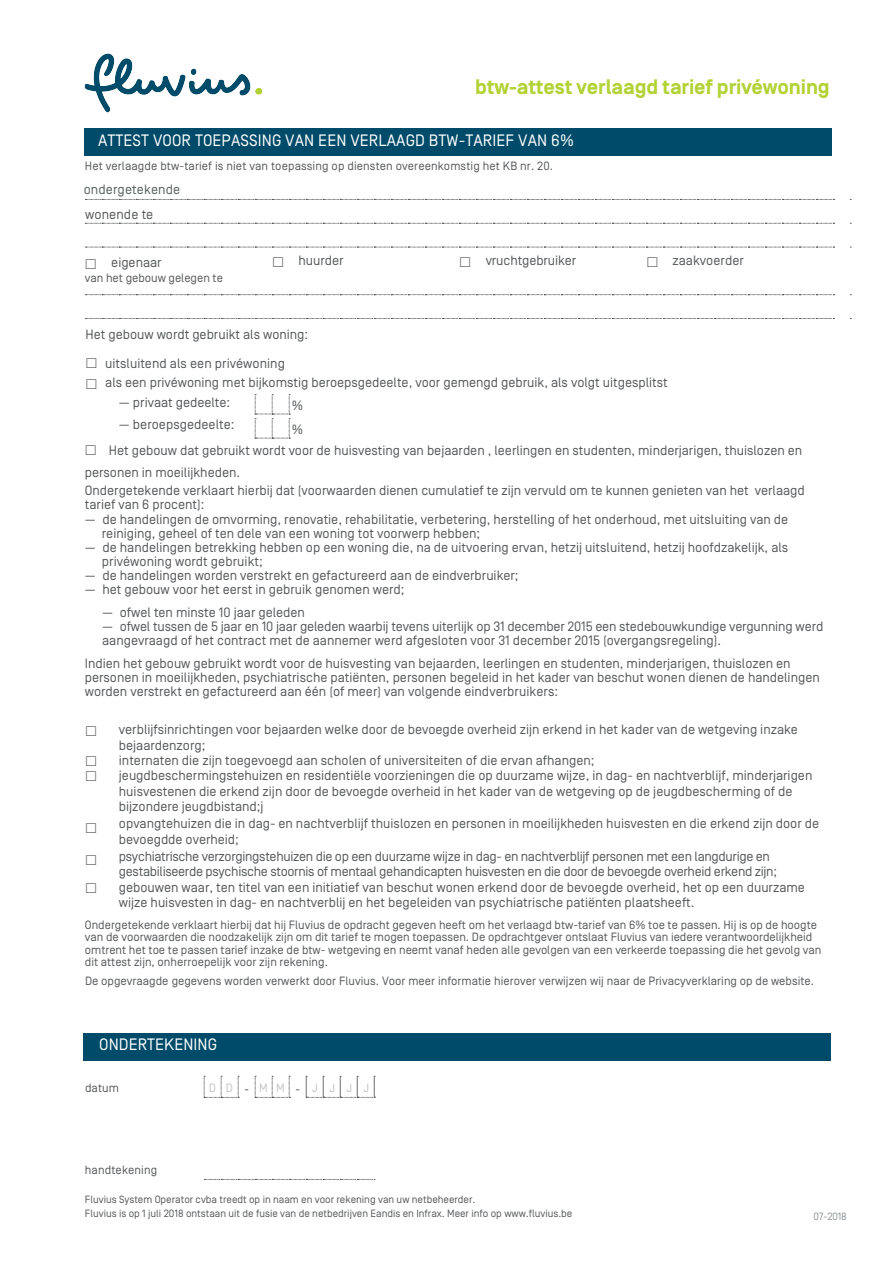
<style>
.page{position:relative;width:893px;height:1263px;background:#fff}
.page>*{position:absolute;margin:0;border:0;box-sizing:border-box;transform-origin:0 0}
.Titel_document{font:700 21px "Simplon BP";letter-spacing:-.005em;color:#b2d235}
.t1{font:16.5px "Simplon BP Regular";letter-spacing:.005em;color:#fff}
.omschrijving{font:13.5px/15.5px "Simplon BP Regular";color:#55585a}
.omschrijving-2{font:13.5px/15.5px "Simplon BP Regular";letter-spacing:-.02em;color:#55585a}
.t2{font:13.5px "Simplon BP Regular";letter-spacing:.01em;color:#56605c}
.omschrijving-3{font:12px/12.6px "Simplon BP Regular";color:#55585a}
.omschrijving-4{font:12px "Simplon BP Regular";color:#c2c4c6}
.omschrijving-5{font:12px "TV Nord EF";color:#55585a}
.t3{font:10.5px/13.4px "Simplon BP Regular";color:#55585a}
.t4{font:10.5px "Simplon BP Regular";letter-spacing:-.02em;color:#8e9295}
</style>
<div class="page">
<svg style="left:255px;top:1076px;width:35px;height:22px"></svg>
<svg style="left:306px;top:1076px;width:69px;height:22px"></svg>
<svg style="left:204px;top:1076px;width:35px;height:22px"></svg>
<svg style="left:85px;top:199px;width:766px;height:1px"></svg>
<svg style="left:85px;top:223px;width:766px;height:1px"></svg>
<svg style="left:85px;top:247px;width:766px;height:1px"></svg>
<svg style="left:85px;top:294px;width:766px;height:1px"></svg>
<svg style="left:204px;top:1179px;width:171px;height:1px"></svg>
<svg style="left:85px;top:318px;width:766px;height:1px"></svg>
<svg style="left:255px;top:394px;width:35px;height:45px"></svg>
<div style="left:84px;top:128px;width:747px;height:27px;background:#004b69"></div>
<img style="left:84px;top:53px;width:179px;height:60px">
<div style="left:83px;top:1033px;width:748px;height:27px;background:#004b69"></div>
<p class="Titel_document" style="left:475px;top:75px;width:356px">btw-attest verlaagd tarief privéwoning</p>
<p class="t1" style="left:98px;top:131px;width:477px">ATTEST VOOR TOEPASSING VAN EEN VERLAAGD BTW-TARIEF VAN 6%</p>
<p class="omschrijving-3" style="left:85px;top:160px;width:470px">Het verlaagde btw-tarief is niet van toepassing op diensten overeenkomstig het KB nr. 20.</p>
<p class="omschrijving" style="left:85px;top:207px;width:70px">wonende te</p>
<p class="omschrijving" style="left:111px;top:254px;width:52px">eigenaar</p>
<p class="omschrijving" style="left:299px;top:252px;width:47px">huurder</p>
<p class="omschrijving" style="left:486px;top:252px;width:92px">vruchtgebruiker</p>
<p class="omschrijving" style="left:672px;top:252px;width:73px">zaakvoerder</p>
<p class="omschrijving-3" style="left:85px;top:272px;width:140px">van het gebouw gelegen te</p>
<p class="t2" style="left:84px;top:182px;width:98px">ondergetekende</p>
<p class="omschrijving" style="left:85px;top:320px;width:224px;line-height:28.7px;text-align:center">Het gebouw wordt gebruikt als woning: uitsluitend als een privéwoning</p>
<p class="omschrijving" style="left:105px;top:374px;width:564px">als een privéwoning met bijkomstig beroepsgedeelte, voor gemengd gebruik, als volgt uitgesplitst</p>
<p class="omschrijving" style="left:119px;top:395px;width:113px">— privaat gedeelte:</p>
<p class="omschrijving" style="left:292px;top:397px;width:13px">%</p>
<p class="omschrijving" style="left:119px;top:417px;width:117px">— beroepsgedeelte:</p>
<p class="omschrijving" style="left:292px;top:421px;width:13px">%</p>
<p class="omschrijving" style="left:85px;top:440px;width:719px;line-height:21.6px;text-indent:24px">Het gebouw dat gebruikt wordt voor de huisvesting van bejaarden , leerlingen en studenten, minderjarigen, thuislozen en personen in moeilijkheden.</p>
<p class="omschrijving" style="left:85px;top:483px;width:721px;line-height:14.1px">Ondergetekende verklaart hierbij dat (voorwaarden dienen cumulatief te zijn vervuld om te kunnen genieten van het verlaagd tarief van 6 procent):</p>
<p class="omschrijving" style="left:102px;top:512px;width:688px;line-height:14.2px;text-indent:-17px">— de handelingen de omvorming, renovatie, rehabilitatie, verbetering, herstelling of het onderhoud, met uitsluiting van de reiniging, geheel of ten dele van een woning tot voorwerp hebben;</p>
<p class="omschrijving" style="left:102px;top:540px;width:688px;line-height:14.2px;text-indent:-17px">— de handelingen betrekking hebben op een woning die, na de uitvoering ervan, hetzij uitsluitend, hetzij hoofdzakelijk, als privéwoning wordt gebruikt;</p>
<p class="omschrijving" style="left:85px;top:568px;width:435px">— de handelingen worden verstrekt en gefactureerd aan de eindverbruiker;</p>
<p class="omschrijving" style="left:85px;top:582px;width:321px">— het gebouw voor het eerst in gebruik genomen werd;</p>
<p class="omschrijving" style="left:102px;top:604px;width:204px">— ofwel ten minste 10 jaar geleden</p>
<p class="omschrijving" style="left:102px;top:619px;width:723px;line-height:14.2px">— ofwel tussen de 5 jaar en 10 jaar geleden waarbij tevens uiterlijk op 31 december 2015 een stedebouwkundige vergunning werd aangevraagd of het contract met de aannemer werd afgesloten voor 31 december 2015 (overgangsregeling).</p>
<p class="omschrijving" style="left:85px;top:656px;width:736px;line-height:14.1px">Indien het gebouw gebruikt wordt voor de huisvesting van bejaarden, leerlingen en studenten, minderjarigen, thuislozen en personen in moeilijkheden, psychiatrische patiënten, personen begeleid in het kader van beschut wonen dienen de handelingen worden verstrekt en gefactureerd aan één (of meer) van volgende eindverbruikers:</p>
<p class="omschrijving" style="left:119px;top:721px;width:695px">verblijfsinrichtingen voor bejaarden welke door de bevoegde overheid zijn erkend in het kader van de wetgeving inzake bejaardenzorg;<br>internaten die zijn toegevoegd aan scholen of universiteiten of die ervan afhangen;<br>jeugdbeschermingstehuizen en residentiële voorzieningen die op duurzame wijze, in dag- en nachtverblijf, minderjarigen huisvestenen die erkend zijn door de bevoegde overheid in het kader van de wetgeving op de jeugdbescherming of de bijzondere jeugdbistand;j</p>
<p class="omschrijving" style="left:119px;top:816px;width:702px">opvangtehuizen die in dag- en nachtverblijf thuislozen en personen in moeilijkheden huisvesten en die erkend zijn door de bevoegdde overheid;</p>
<p class="omschrijving-2" style="left:119px;top:848px;width:687px">psychiatrische verzorgingstehuizen die op een duurzame wijze in dag- en nachtverblijf personen met een langdurige en gestabiliseerde psychische stoornis of mentaal gehandicapten huisvesten en die door de bevoegde overheid erkend zijn; gebouwen waar, ten titel van een initiatief van beschut wonen erkend door de bevoegde overheid, het op een duurzame wijze huisvesten in dag- en nachtverblij en het begeleiden van psychiatrische patiënten plaatsheeft.</p>
<p class="omschrijving-3" style="left:85px;top:918px;width:738px">Ondergetekende verklaart hierbij dat hij Fluvius de opdracht gegeven heeft om het verlaagd btw-tarief van 6% toe te passen. Hij is op de hoogte van de voorwaarden die noodzakelijk zijn om dit tarief te mogen toepassen. De opdrachtgever ontslaat Fluvius van iedere verantwoordelijkheid omtrent het toe te passen tarief inzake de btw- wetgeving en neemt vanaf heden alle gevolgen van een verkeerde toepassing die het gevolg van dit attest zijn, onherroepelijk voor zijn rekening.</p>
<p class="omschrijving-3" style="left:85px;top:974px;width:731px">De opgevraagde gegevens worden verwerkt door Fluvius. Voor meer informatie hierover verwijzen wij naar de Privacyverklaring op de website.</p>
<p class="t1" style="left:99px;top:1035px;width:119px">ONDERTEKENING</p>
<p class="omschrijving-3" style="left:85px;top:1082px;width:35px">datum</p>
<p class="omschrijving-4" style="left:209px;top:1081px;width:9px">D</p>
<p class="omschrijving-4" style="left:226px;top:1081px;width:9px">D</p>
<p class="omschrijving-5" style="left:245px;top:1082px;width:5px">-</p>
<p class="omschrijving-4" style="left:259px;top:1081px;width:10px">M</p>
<p class="omschrijving-4" style="left:276px;top:1081px;width:10px">M</p>
<p class="omschrijving-5" style="left:296px;top:1082px;width:5px">-</p>
<p class="omschrijving-4" style="left:312px;top:1081px;width:7px">J</p>
<p class="omschrijving-4" style="left:329px;top:1081px;width:7px">J</p>
<p class="omschrijving-4" style="left:346px;top:1081px;width:7px">J</p>
<p class="omschrijving-4" style="left:363px;top:1081px;width:7px">J</p>
<p class="omschrijving-3" style="left:85px;top:1164px;width:74px">handtekening</p>
<p class="t3" style="left:85px;top:1193px;width:489px">Fluvius System Operator cvba treedt op in naam en voor rekening van uw netbeheerder.<br>Fluvius is op 1 juli 2018 ontstaan uit de fusie van de netbedrijven Eandis en Infrax. Meer info op www.fluvius.be</p>
<p class="t4" style="left:813px;top:1210px;width:35px">07-2018</p>
</div>
